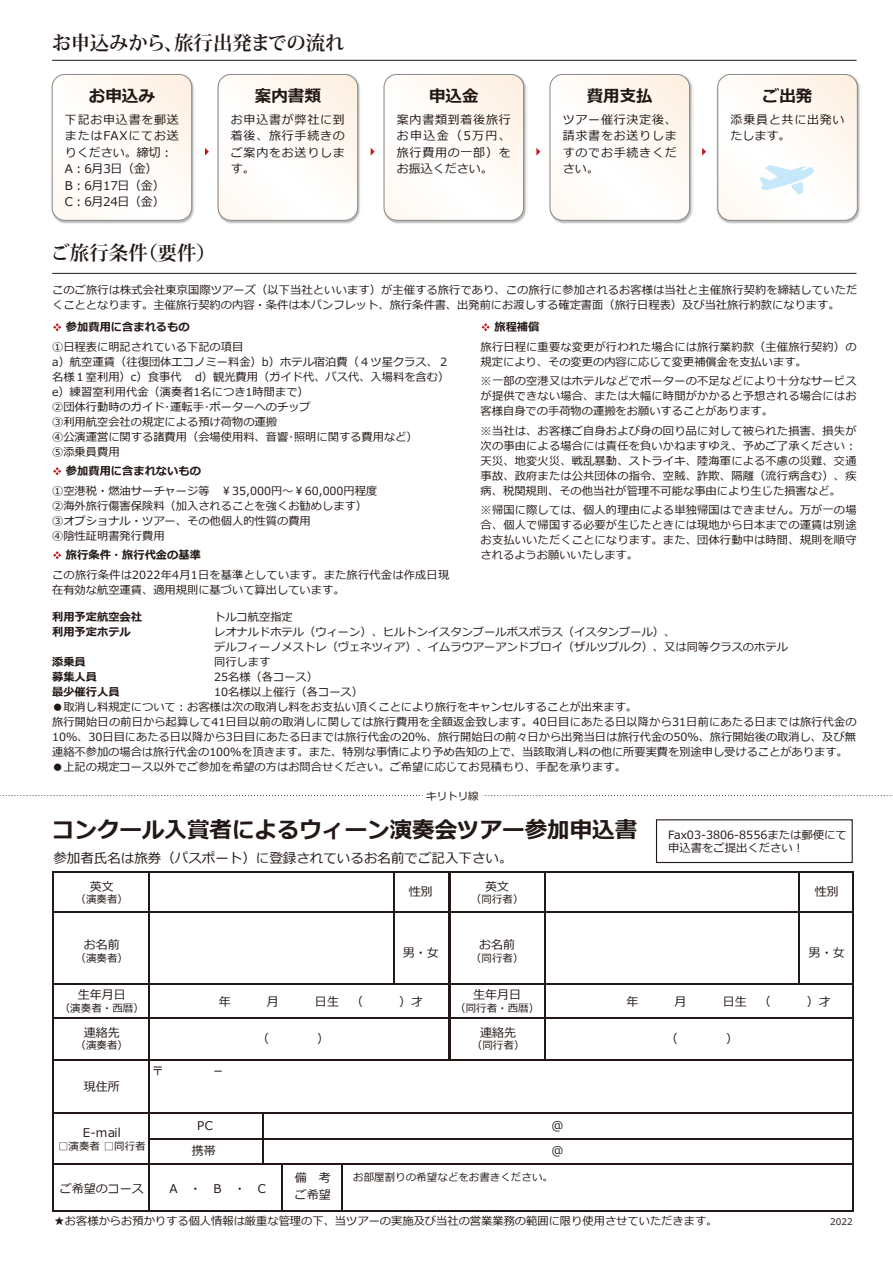
<style>
.page{position:relative;width:893px;height:1263px;background:#fff}
.page>*{position:absolute;margin:0;border:0;box-sizing:border-box;transform-origin:0 0}
.t1{font:700 22.5px "Meiryo";color:#221815}
.t2{font:700 19.5px "Koz Min Pro";letter-spacing:-.01em;color:#221815}
.t3{font:700 16.5px "Meiryo";color:#221815}
.t4{font:13.5px "Meiryo";color:#221815}
.t5{font:12px/16.5px "Meiryo";letter-spacing:.06em;color:#221815;text-align:justify}
.t6{font:12px/16.5px "Meiryo";letter-spacing:.02em;color:#221815}
.t7{font:12px "Meiryo";color:#221815}
.t8{font:11.4px/13.6px "Meiryo";color:#221815}
.t9{font:11.25px/15px "Meiryo";color:#221815}
.t10{font:700 11.25px "Meiryo";color:#221815}
.t11{font:10.5px "Meiryo";color:#221815}
.t12{font:9px "Meiryo";color:#221815}
.s1{color:#bfbfbf}
.s2{font-weight:700}
</style>
<div class="page">
<svg style="left:0;top:795px;width:423px;height:1px"></svg>
<svg style="left:483px;top:795px;width:410px;height:1px"></svg>
<hr style="left:52px;top:60px;width:805px;height:1px;background:#221815">
<hr style="left:52px;top:273px;width:805px;height:1px;background:#221815">
<img style="left:51px;top:82px;width:143px;height:142px">
<svg style="left:52px;top:74px;width:140px;height:146px"></svg>
<div style="left:52px;top:74px;width:140px;height:146px;border:1px solid #898989;border-radius:13px"></div>
<img style="left:217px;top:82px;width:143px;height:142px">
<svg style="left:218px;top:74px;width:140px;height:146px"></svg>
<div style="left:218px;top:74px;width:140px;height:146px;border:1px solid #898989;border-radius:13px"></div>
<img style="left:383px;top:81px;width:144px;height:143px">
<svg style="left:384px;top:74px;width:140px;height:146px"></svg>
<div style="left:384px;top:74px;width:140px;height:146px;border:1px solid #898989;border-radius:13px"></div>
<svg style="left:205px;top:148px;width:4px;height:8px"></svg>
<svg style="left:371px;top:148px;width:4px;height:8px"></svg>
<svg style="left:536px;top:148px;width:4px;height:8px"></svg>
<img style="left:549px;top:81px;width:144px;height:143px">
<svg style="left:550px;top:74px;width:140px;height:146px"></svg>
<div style="left:550px;top:74px;width:140px;height:146px;border:1px solid #898989;border-radius:13px"></div>
<img style="left:716px;top:80px;width:144px;height:144px">
<svg style="left:702px;top:148px;width:4px;height:8px"></svg>
<hr style="left:52px;top:871px;width:801px;height:2px;background:#221815">
<hr style="left:52px;top:873px;width:1px;height:338px;background:#221815">
<hr style="left:52px;top:911px;width:801px;height:2px;background:#221815">
<hr style="left:52px;top:983px;width:801px;height:1px;background:#221815">
<hr style="left:852px;top:873px;width:1px;height:339px;background:#221815">
<hr style="left:52px;top:1017px;width:801px;height:1px;background:#221815">
<hr style="left:52px;top:1059px;width:801px;height:2px;background:#221815">
<hr style="left:52px;top:1112px;width:801px;height:2px;background:#221815">
<hr style="left:149px;top:1138px;width:704px;height:1px;background:#221815">
<hr style="left:52px;top:1163px;width:801px;height:2px;background:#221815">
<hr style="left:148px;top:873px;width:1px;height:338px;background:#221815">
<hr style="left:262px;top:1114px;width:2px;height:50px;background:#221815">
<hr style="left:281px;top:1163px;width:1px;height:47px;background:#221815">
<hr style="left:342px;top:1163px;width:1px;height:47px;background:#221815">
<hr style="left:448px;top:873px;width:2px;height:188px;background:#221815">
<hr style="left:545px;top:873px;width:1px;height:188px;background:#221815">
<hr style="left:393px;top:873px;width:1px;height:111px;background:#221815">
<hr style="left:799px;top:873px;width:1px;height:111px;background:#221815">
<hr style="left:52px;top:1210px;width:801px;height:2px;background:#221815">
<div style="left:656px;top:819px;width:197px;height:44px;border:1px solid #221815"></div>
<svg style="left:718px;top:74px;width:139px;height:146px"></svg>
<h2 class="t2" style="left:52px;top:28px;width:294px">お申込みから、旅行出発までの流れ</h2>
<h3 class="t3" style="left:89px;top:84px;width:67px">お申込み</h3>
<p class="t6" style="left:65px;top:112px;width:115px">下記お申込書を郵送またはFAXにてお送りください。締切︓<br>A︓6月3日（金）<br>B︓6月17日（金）<br>C︓6月24日（金）</p>
<h2 class="t2" style="left:51px;top:238px;width:167px">ご旅行条件（要件）</h2>
<h3 class="t3" style="left:255px;top:84px;width:67px">案内書類</h3>
<p class="t5" style="left:231px;top:112px;width:115px">お申込書が弊社に到着後、旅行手続きのご案内をお送りします。</p>
<h3 class="t3" style="left:429px;top:84px;width:51px">申込金</h3>
<p class="t5" style="left:397px;top:112px;width:115px">案内書類到着後旅行お申込金（5万円、旅行費用の一部）をお振込ください。</p>
<h3 class="t3" style="left:587px;top:84px;width:67px">費用支払</h3>
<p class="t5" style="left:563px;top:112px;width:115px">ツアー催行決定後、請求書をお送りしますのでお手続きください。</p>
<h3 class="t3" style="left:763px;top:84px;width:51px">ご出発</h3>
<p class="t5" style="left:731px;top:112px;width:115px">添乗員と共に出発いたします。</p>
<p class="t9" style="left:52px;top:283px;width:807px">このご旅行は株式会社東京国際ツアーズ（以下当社といいます）が主催する旅行であり、この旅行に参加されるお客様は当社と主催旅行契約を締結していただくこととなります。主催旅行契約の内容・条件は本パンフレット、旅行条件書、出発前にお渡しする確定書面（旅行日程表）及び当社旅行約款になります。</p>
<p class="t9" style="left:481px;top:318px;width:377px;line-height:19.5px"><span class="s1">❖</span> <span class="s2">旅程補償<br></span>旅行日程に重要な変更が行われた場合には旅行業約款（主催旅行契約）の</p>
<p class="t9" style="left:481px;top:352px;width:377px;line-height:19.5px">規定により、その変更の内容に応じて変更補償金を支払います。<br>※一部の空港又はホテルなどでポーターの不足などにより十分なサービス</p>
<p class="t9" style="left:481px;top:389px;width:377px">が提供できない場合、または大幅に時間がかかると予想される場合にはお客様自身での手荷物の運搬をお願いすることがあります。</p>
<p class="t9" style="left:481px;top:424px;width:377px;text-align:justify">※当社は、お客様ご自身および身の回り品に対して被られた損害、損失が次の事由による場合には責任を負いかねますゆえ、予めご了承ください︓天災、地変火災、戦乱暴動、ストライキ、陸海軍による不慮の災難、交通事故、政府または公共団体の指令、空賊、詐欺、隔離（流行病含む）、疾病、税関規則、その他当社が管理不可能な事由により生じた損害など。</p>
<p class="t9" style="left:481px;top:503px;width:377px;text-align:justify">※帰国に際しては、個人的理由による単独帰国はできません。万が一の場合、個人で帰国する必要が生じたときには現地から日本までの運賃は別途お支払いいただくことになります。また、団体行動中は時間、規則を順守されるようお願いいたします。</p>
<p class="t9" style="left:52px;top:318px;width:193px;line-height:19.5px"><span class="s1">❖</span> <span class="s2">参加費用に含まれるもの<br></span>①日程表に明記されている下記の項目</p>
<p class="t9" style="left:52px;top:355px;width:399px">a）航空運賃（往復団体エコノミー料金）b）ホテル宿泊費（４ツ星クラス、２名様１室利用）c）食事代 d）観光費用（ガイド代、バス代、入場料を含む）e）練習室利用代金（演奏者1名につき1時間まで）<br>②団体行動時のガイド･運転手･ポーターへのチップ<br>③利用航空会社の規定による預け荷物の運搬<br>④公演運営に関する諸費用（会場使用料、音響･照明に関する費用など）<br>⑤添乗員費用</p>
<p class="t9" style="left:52px;top:462px;width:327px;line-height:19.5px"><span class="s1">❖</span> <span class="s2">参加費用に含まれないもの<br></span>①空港税・燃油サーチャージ等　￥35,000円～￥60,000円程度</p>
<p class="t9" style="left:52px;top:499px;width:317px">②海外旅行傷害保険料（加入されることを強くお勧めします）<br>③オプショナル・ツアー、その他個人的性質の費用<br>④陰性証明書発行費用</p>
<p class="t9" style="left:52px;top:546px;width:399px;line-height:19.5px"><span class="s1">❖</span> <span class="s2">旅行条件・旅行代金の基準<br></span>この旅行条件は2022年4月1日を基準としています。また旅行代金は作成日現</p>
<p class="t9" style="left:52px;top:583px;width:294px">在有効な航空運賃、適用規則に基づいて算出しています。</p>
<p class="t10" style="left:52px;top:609px;width:92px">利用予定航空会社</p>
<p class="t9" style="left:214px;top:610px;width:80px">トルコ航空指定</p>
<p class="t10" style="left:52px;top:624px;width:80px">利用予定ホテル</p>
<p class="t9" style="left:214px;top:625px;width:575px">レオナルドホテル（ウィーン）、ヒルトンイスタンブールボスポラス（イスタンブール）、<br>デルフィーノメストレ（ヴェネツィア）、イムラウアーアンドブロイ（ザルツブルク）、又は同等クラスのホテル</p>
<p class="t10" style="left:52px;top:654px;width:35px">添乗員</p>
<p class="t9" style="left:214px;top:655px;width:58px">同行します</p>
<p class="t10" style="left:52px;top:669px;width:47px">募集人員</p>
<p class="t9" style="left:214px;top:670px;width:105px">25名様（各コース）</p>
<p class="t10" style="left:52px;top:684px;width:69px">最少催行人員</p>
<p class="t9" style="left:214px;top:685px;width:150px">10名様以上催行（各コース）</p>
<p class="t9" style="left:52px;top:700px;width:806px">●取消し料規定について︓お客様は次の取消し料をお支払い頂くことにより旅行をキャンセルすることが出来ます。<br>旅行開始日の前日から起算して41日目以前の取消しに関しては旅行費用を全額返金致します。40日目にあたる日以降から31日前にあたる日までは旅行代金の10％、30日目にあたる日以降から3日目にあたる日までは旅行代金の20％、旅行開始日の前々日から出発当日は旅行代金の50％、旅行開始後の取消し、及び無連絡不参加の場合は旅行代金の100％を頂きます。また、特別な事情により予め告知の上で、当該取消し料の他に所要実費を別途申し受けることがあります。</p>
<p class="t9" style="left:52px;top:760px;width:575px">●上記の規定コース以外でご参加を希望の方はお問合せください。ご希望に応じてお見積もり、手配を承ります。</p>
<p class="t11" style="left:426px;top:789px;width:54px">キリトリ線</p>
<h1 class="t1" style="left:52px;top:814px;width:587px">コンクール入賞者によるウィーン演奏会ツアー参加申込書</h1>
<p class="t4" style="left:53px;top:848px;width:461px">参加者氏名は旅券（パスポート）に登録されているお名前でご記入下さい。</p>
<p class="t5" style="left:90px;top:879px;width:26px">英文</p>
<p class="t11" style="left:76px;top:892px;width:54px">（演奏者）</p>
<p class="t5" style="left:84px;top:937px;width:38px">お名前</p>
<p class="t11" style="left:76px;top:950px;width:54px">（演奏者）</p>
<p class="t5" style="left:409px;top:884px;width:26px">性別</p>
<p class="t5" style="left:403px;top:945px;width:38px">男・女</p>
<p class="t5" style="left:485px;top:879px;width:26px">英文</p>
<p class="t11" style="left:471px;top:892px;width:54px">（同行者）</p>
<p class="t5" style="left:479px;top:937px;width:38px">お名前</p>
<p class="t11" style="left:471px;top:950px;width:54px">（同行者）</p>
<p class="t8" style="left:668px;top:828px;width:180px">Fax03-3806-8556または郵便にて申込書をご提出ください︕</p>
<p class="t5" style="left:815px;top:884px;width:26px">性別</p>
<p class="t5" style="left:809px;top:945px;width:38px">男・女</p>
<p class="t5" style="left:78px;top:987px;width:50px">生年月日</p>
<p class="t11" style="left:60px;top:1001px;width:86px">（演奏者・西暦）</p>
<p class="t5" style="left:84px;top:1024px;width:38px">連絡先</p>
<p class="t11" style="left:76px;top:1038px;width:54px">（演奏者）</p>
<p class="t5" style="left:84px;top:1079px;width:38px">現住所</p>
<p class="t5" style="left:473px;top:987px;width:50px">生年月日</p>
<p class="t11" style="left:455px;top:1001px;width:86px">（同行者・西暦）</p>
<p class="t5" style="left:219px;top:994px;width:14px">年</p>
<p class="t5" style="left:267px;top:994px;width:14px">月</p>
<p class="t5" style="left:315px;top:994px;width:50px">日生 （</p>
<p class="t5" style="left:399px;top:994px;width:26px">）才</p>
<p class="t5" style="left:626px;top:994px;width:14px">年</p>
<p class="t5" style="left:675px;top:994px;width:14px">月</p>
<p class="t5" style="left:723px;top:994px;width:50px">日生 （</p>
<p class="t5" style="left:807px;top:994px;width:26px">）才</p>
<p class="t5" style="left:152px;top:1063px;width:14px">〒</p>
<p class="t5" style="left:212px;top:1063px;width:14px">－</p>
<p class="t5" style="left:257px;top:1030px;width:14px">（</p>
<p class="t5" style="left:317px;top:1030px;width:14px">）</p>
<p class="t5" style="left:480px;top:1024px;width:38px">連絡先</p>
<p class="t11" style="left:472px;top:1038px;width:54px">（同行者）</p>
<p class="t5" style="left:666px;top:1030px;width:14px">（</p>
<p class="t5" style="left:726px;top:1030px;width:14px">）</p>
<p class="t5" style="left:83px;top:1125px;width:39px">E-mail</p>
<p class="t11" style="left:58px;top:1138px;width:89px">□演奏者 □同行者</p>
<p class="t5" style="left:192px;top:1113px;width:26px;line-height:25.3px;text-align:center">PC携帯</p>
<p class="t5" style="left:551px;top:1113px;width:14px;line-height:25.3px">＠＠</p>
<p class="t7" style="left:60px;top:1180px;width:86px">ご希望のコース</p>
<p class="t5" style="left:169px;top:1181px;width:98px">A　・　B　・　C</p>
<p class="t5" style="left:295px;top:1170px;width:38px">備 考ご希望</p>
<p class="t11" style="left:353px;top:1170px;width:201px">お部屋割りの希望などをお書きください。</p>
<p class="t9" style="left:54px;top:1214px;width:665px">★お客様からお預かりする個人情報は厳重な管理の下、当ツアーの実施及び当社の営業業務の範囲に限り使用させていただきます。</p>
<p class="t12" style="left:830px;top:1216px;width:24px">2022</p>
</div>
